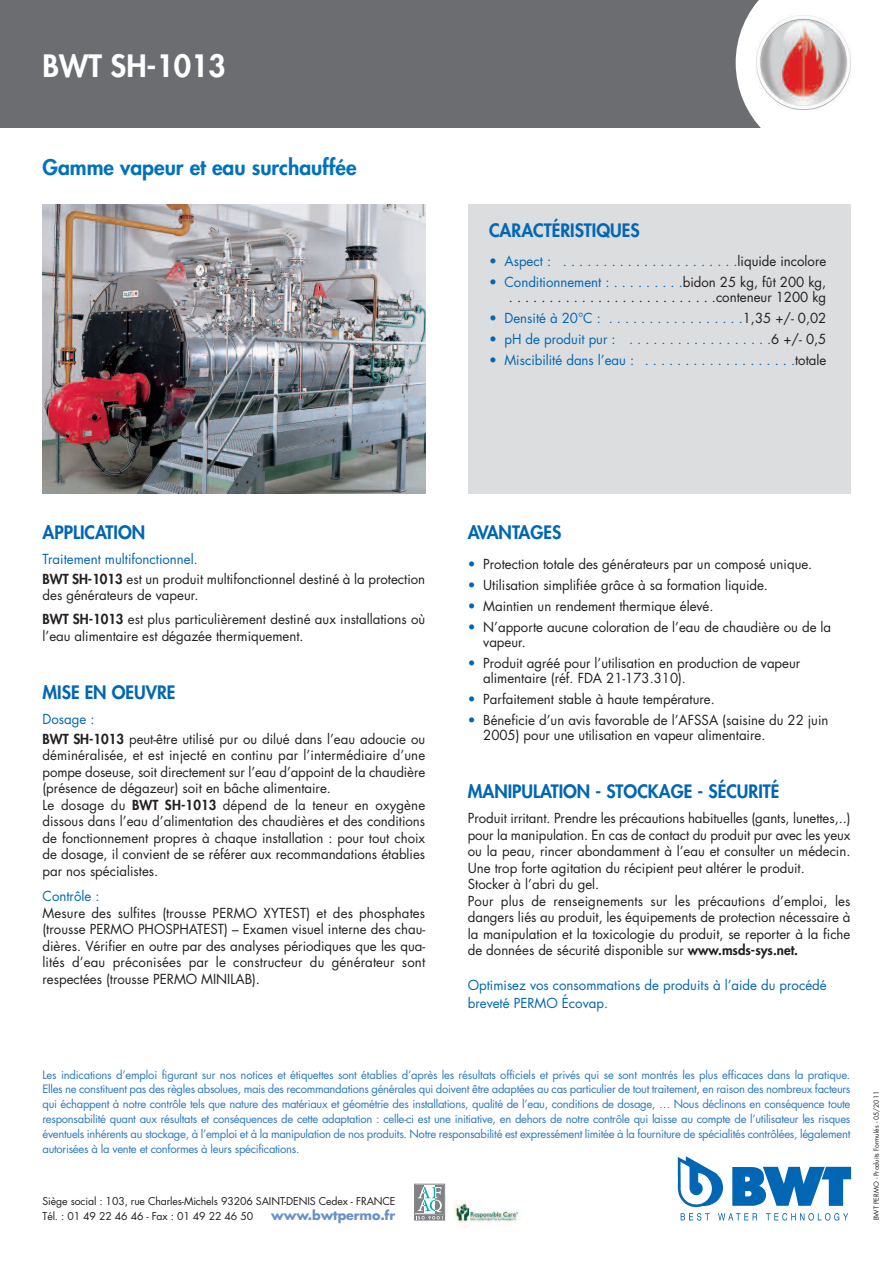
<style>
.page{position:relative;width:893px;height:1263px;background:#fff}
.page>*{position:absolute;margin:0;border:0;box-sizing:border-box;transform-origin:0 0}
.t1{font:800 30px "Futura";color:#fff}
.t2{font:800 21px "Futura";color:#0072bc}
.t3{font:800 18px "Futura";color:#0166b3}
.t4{font:13.5px/16.5px "Futura";color:#231f20}
.t5{font:13.5px/17.7px "Futura";color:#0166b3}
.t6{font:700 12.75px "Futura";letter-spacing:-.01em;color:#6990ca}
.t7{font:11.25px/14.7px "Futura";letter-spacing:-.025em;color:#2b79be;text-align:justify}
.t8{font:10.5px/15.9px "Futura";letter-spacing:-.01em;color:#231f20}
.t9{font:6.75px "Futura";color:#231f20}
.s1{color:#231f20}
.s2{color:#0166b3}
.s3{font-weight:800}
</style>
<div class="page">
<div style="left:0;top:0;width:893px;height:128px;background:#6c6d70"></div>
<div style="left:414px;top:1215px;width:31px;height:5px;border:1px solid #808285"></div>
<div style="left:414px;top:1184px;width:31px;height:31px;border:1px solid #808285"></div>
<div style="left:416px;top:1185px;width:8px;height:28px;background:#808285"></div>
<div style="left:435px;top:1185px;width:9px;height:28px;background:#808285"></div>
<svg style="left:416px;top:1187px;width:27px;height:32px"></svg>
<img style="left:454px;top:1201px;width:68px;height:26px">
<svg style="left:677px;top:1156px;width:174px;height:64px"></svg>
<svg style="left:736px;top:0;width:157px;height:128px;background:#f2f2f2"></svg>
<img style="left:755px;top:15px;width:96px;height:96px">
<div style="left:468px;top:204px;width:382px;height:289px;background:#dcdddf"></div>
<img style="left:43px;top:204px;width:382px;height:289px">
<h1 class="t1" style="left:43px;top:51px;width:185px">BWT SH-1013</h1>
<h2 class="t2" style="left:43px;top:158px;width:316px">Gamme vapeur et eau surchauffée</h2>
<h3 class="t3" style="left:489px;top:222px;width:152px">CARACTÉRISTIQUES</h3>
<p class="t5" style="left:489px;top:253px;width:339px">• Aspect : . . . . . . . . . . . . . . . . . . . . . .<span class="s1">liquide incolore</span></p>
<p class="t4" style="left:489px;top:276px;width:339px;line-height:15px;text-align:right"><span class="s2">• Conditionnement : . . . . . . . . .</span>bidon 25 kg, fût 200 kg, . . . . . . . . . . . . . . . . . . . . . . . . . .conteneur 1200 kg</p>
<p class="t5" style="left:489px;top:310px;width:339px">• Densité à 20°C : . . . . . . . . . . . . . . . . .<span class="s1">1,35 +/- 0,02</span></p>
<p class="t5" style="left:489px;top:331px;width:339px">• pH de produit pur : . . . . . . . . . . . . . . . . . .<span class="s1">6 +/- 0,5</span></p>
<p class="t5" style="left:489px;top:352px;width:339px">• Miscibilité dans l’eau : . . . . . . . . . . . . . . . . . . .<span class="s1">totale</span></p>
<h3 class="t3" style="left:43px;top:523px;width:104px">APPLICATION</h3>
<p class="t4" style="left:43px;top:551px;width:384px;line-height:19.5px"><span class="s2">Traitement multifonctionnel.<br></span><span class="s3">BWT SH-1013</span> est un produit multifonctionnel destiné à la protection</p>
<p class="t4" style="left:43px;top:584px;width:384px;line-height:24px">des générateurs de vapeur.<br><span class="s3">BWT SH-1013</span> est plus particulièrement destiné aux installations où</p>
<p class="t4" style="left:43px;top:629px;width:263px">l’eau alimentaire est dégazée thermiquement.</p>
<h3 class="t3" style="left:43px;top:683px;width:135px">MISE EN OEUVRE</h3>
<p class="t4" style="left:43px;top:710px;width:384px;line-height:19.5px"><span class="s2">Dosage :<br></span><span class="s3">BWT SH-1013</span> peut-être utilisé pur ou dilué dans l’eau adoucie ou</p>
<p class="t4" style="left:43px;top:748px;width:384px">déminéralisée, et est injecté en continu par l’intermédiaire d’une pompe doseuse, soit directement sur l’eau d’appoint de la chaudière (présence de dégazeur) soit en bâche alimentaire.<br>Le dosage du <span class="s3">BWT SH-1013</span> dépend de la teneur en oxygène dissous dans l’eau d’alimentation des chaudières et des conditions de fonctionnement propres à chaque installation : pour tout choix de dosage, il convient de se référer aux recommandations établies par nos spécialistes.</p>
<p class="t5" style="left:43px;top:888px;width:58px">Contrôle :</p>
<p class="t4" style="left:43px;top:905px;width:384px;text-align:justify">Mesure des sulfites (trousse PERMO XYTEST) et des phosphates (trousse PERMO PHOSPHATEST) – Examen visuel interne des chau&shy;dières. Vérifier en outre par des analyses périodiques que les qua&shy;lités d’eau préconisées par le constructeur du générateur sont respectées (trousse PERMO MINILAB).</p>
<h3 class="t3" style="left:468px;top:523px;width:95px">AVANTAGES</h3>
<p class="t4" style="left:468px;top:557px;width:346px"><span class="s2">•</span> Protection totale des générateurs par un composé unique.</p>
<p class="t4" style="left:468px;top:578px;width:302px"><span class="s2">•</span> Utilisation simplifiée grâce à sa formation liquide.</p>
<p class="t4" style="left:468px;top:599px;width:247px"><span class="s2">•</span> Maintien un rendement thermique élevé.</p>
<p class="t4" style="left:483px;top:620px;width:350px;line-height:15px;text-indent:-15px"><span class="s2">•</span> N’apporte aucune coloration de l’eau de chaudière ou de la vapeur.</p>
<p class="t4" style="left:483px;top:656px;width:319px;line-height:15px;text-indent:-15px"><span class="s2">•</span> Produit agréé pour l’utilisation en production de vapeur alimentaire (réf. FDA 21-173.310).</p>
<p class="t4" style="left:468px;top:692px;width:249px"><span class="s2">•</span> Parfaitement stable à haute température.</p>
<p class="t4" style="left:483px;top:713px;width:347px;line-height:15px;text-indent:-15px"><span class="s2">•</span> Béneficie d’un avis favorable de l’AFSSA (saisine du 22 juin<br>2005) pour une utilisation en vapeur alimentaire.</p>
<h3 class="t3" style="left:468px;top:783px;width:313px">MANIPULATION - STOCKAGE - SÉCURITÉ</h3>
<p class="t4" style="left:468px;top:811px;width:384px">Produit irritant. Prendre les précautions habituelles (gants, lunettes,..) pour la manipulation. En cas de contact du produit pur avec les yeux ou la peau, rincer abondamment à l’eau et consulter un médecin.<br>Une trop forte agitation du récipient peut altérer le produit.<br>Stocker à l’abri du gel.<br>Pour plus de renseignements sur les précautions d’emploi, les dangers liés au produit, les équipements de protection nécessaire à la manipulation et la toxicologie du produit, se reporter à la fiche de données de sécurité disponible sur <span class="s3">www.msds-sys.net.</span></p>
<p class="t5" style="left:468px;top:977px;width:360px">Optimisez vos consommations de produits à l’aide du procédé breveté PERMO Écovap.</p>
<p class="t7" style="left:42px;top:1068px;width:809px">Les indications d’emploi figurant sur nos notices et étiquettes sont établies d’après les résultats officiels et privés qui se sont montrés les plus efficaces dans la pratique.<br>Elles ne constituent pas des règles absolues, mais des recommandations générales qui doivent être adaptées au cas particulier de tout traitement, en raison des nombreux facteurs qui échappent à notre contrôle tels que nature des matériaux et géométrie des installations, qualité de l’eau, conditions de dosage, … Nous déclinons en conséquence toute responsabilité quant aux résultats et conséquences de cette adaptation : celle-ci est une initiative, en dehors de notre contrôle qui laisse au compte de l’utilisateur les risques éventuels inhérents au stockage, à l’emploi et à la manipulation de nos produits. Notre responsabilité est expressément limitée à la fourniture de spécialités contrôlées, légalement autorisées à la vente et conformes à leurs spécifications.</p>
<p class="t8" style="left:43px;top:1193px;width:355px">Siège social : 103, rue Charles-Michels 93206 SAINT-DENIS Cedex - FRANCE<br>Tél. : 01 49 22 46 46 - Fax : 01 49 22 46 50</p>
<p class="t6" style="left:271px;top:1210px;width:125px">www.bwtpermo.fr</p>
<p class="t9" style="left:873px;top:1220px;width:131px;rotate:-90deg">BWT PERMO - Produits Formulés - 05/2011</p>
</div>
